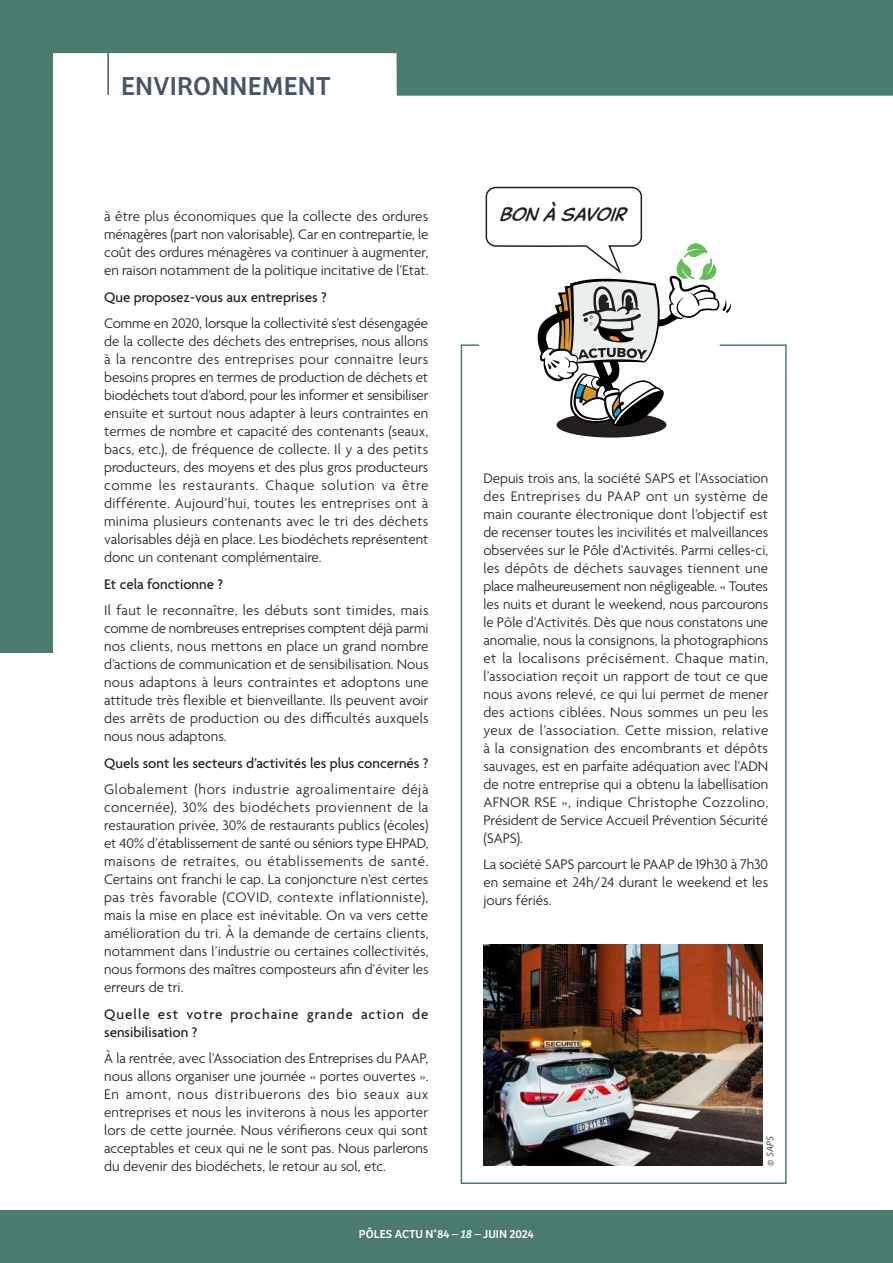
<style>
.page{position:relative;width:893px;height:1263px;background:#fff}
.page>*{position:absolute;margin:0;border:0;box-sizing:border-box;transform-origin:0 0}
.t1{font:27px "Bree";letter-spacing:.01em;color:#45556a}
.t2{font:italic 18px "Captain Comic";color:#231f20}
.t3{font:300 15px/18px "Agenda";color:#231f20;text-align:justify}
.t4{font:500 15px "Agenda";color:#231f20}
.t5{font:500 15px/18px "Agenda";letter-spacing:.07em;color:#231f20}
.t6{font:12px "Bree";color:#fff}
.t7{font:italic 300 10.5px "Agenda";color:#231f20}
.s1{font-style:italic}
</style>
<div class="page">
<div style="left:0;top:1211px;width:893px;height:52px;background:#4a7b6e"></div>
<div style="left:0;top:0;width:53px;height:652px;background:#4a7b6e"></div>
<svg style="left:53px;top:0;width:840px;height:96px;fill:#4a7b6e"></svg>
<hr style="left:107px;top:53px;width:2px;height:42px;background:#45556a">
<svg style="left:485px;top:186px;width:246px;height:158px"></svg>
<svg style="left:460px;top:344px;width:327px;height:840px"></svg>
<h1 class="t1" style="left:121px;top:66px;width:211px">ENVIRONNEMENT</h1>
<p class="t3" style="left:104px;top:208px;width:326px">à être plus économiques que la collecte des ordures ménagères (part non valorisable). Car en contrepartie, le coût des ordures ménagères va continuer à augmenter, en raison notamment de la politique incitative de l’Etat.</p>
<p class="t4" style="left:104px;top:289px;width:224px">Que proposez-vous aux entreprises ?</p>
<p class="t3" style="left:104px;top:315px;width:326px">Comme en 2020, lorsque la collectivité s’est désengagée de la collecte des déchets des entreprises, nous allons à la rencontre des entreprises pour connaitre leurs besoins propres en termes de production de déchets et biodéchets tout d’abord, pour les informer et sensibiliser ensuite et surtout nous adapter à leurs contraintes en termes de nombre et capacité des contenants (seaux, bacs, etc.), de fréquence de collecte. Il y a des petits producteurs, des moyens et des plus gros producteurs comme les restaurants. Chaque solution va être différente. Aujourd’hui, toutes les entreprises ont à minima plusieurs contenants avec le tri des déchets valorisables déjà en place. Les biodéchets représentent donc un contenant complémentaire.</p>
<p class="t4" style="left:104px;top:576px;width:121px">Et cela fonctionne ?</p>
<p class="t3" style="left:104px;top:602px;width:326px">Il faut le reconnaître, les débuts sont timides, mais comme de nombreuses entreprises comptent déjà parmi nos clients, nous mettons en place un grand nombre d’actions de communication et de sensibilisation. Nous nous adaptons à leurs contraintes et adoptons une attitude très flexible et bienveillante. Ils peuvent avoir des arrêts de production ou des difficultés auxquels nous nous adaptons.</p>
<p class="t4" style="left:104px;top:755px;width:326px">Quels sont les secteurs d’activités les plus concernés ?</p>
<p class="t3" style="left:104px;top:781px;width:326px">Globalement (hors industrie agroalimentaire déjà concernée), 30% des biodéchets proviennent de la restauration privée, 30% de restaurants publics (écoles) et 40% d’établissement de santé ou séniors type EHPAD, maisons de retraites, ou établissements de santé.<br>Certains ont franchi le cap. La conjoncture n’est certes pas très favorable (COVID, contexte inflationniste), mais la mise en place est inévitable. On va vers cette amélioration du tri. À la demande de certains clients, notamment dans l’industrie ou certaines collectivités, nous formons des maîtres composteurs afin d’éviter les erreurs de tri.</p>
<p class="t5" style="left:104px;top:1006px;width:326px">Quelle est votre prochaine grande action de sensibilisation ?</p>
<p class="t3" style="left:104px;top:1050px;width:326px">À la rentrée, avec l’Association des Entreprises du PAAP, nous allons organiser une journée « portes ouvertes ».<br>En amont, nous distribuerons des bio seaux aux entreprises et nous les inviterons à nous les apporter lors de cette journée. Nous vérifierons ceux qui sont acceptables et ceux qui ne le sont pas. Nous parlerons du devenir des biodéchets, le retour au sol, etc.</p>
<p class="t2" style="left:499px;top:202px;width:128px">BON À SAVOIR</p>
<p class="t3" style="left:483px;top:470px;width:287px">Depuis trois ans, la société SAPS et l’Association des Entreprises du PAAP ont un système de main courante électronique dont l’objectif est de recenser toutes les incivilités et malveillances observées sur le Pôle d’Activités. Parmi celles-ci, les dépôts de déchets sauvages tiennent une place malheureusement non négligeable. « Toutes les nuits et durant le weekend, nous parcourons le Pôle d’Activités. Dès que nous constatons une anomalie, nous la consignons, la photographions et la localisons précisément. Chaque matin, l’association reçoit un rapport de tout ce que nous avons relevé, ce qui lui permet de mener des actions ciblées. Nous sommes un peu les yeux de l’association. Cette mission, relative à la consignation des encombrants et dépôts sauvages, est en parfaite adéquation avec l’ADN de notre entreprise qui a obtenu la labellisation AFNOR RSE », indique Christophe Cozzolino, Président de Service Accueil Prévention Sécurité (SAPS).</p>
<p class="t3" style="left:483px;top:856px;width:286px">La société SAPS parcourt le PAAP de 19h30 à 7h30 en semaine et 24h/24 durant le weekend et les jours fériés.</p>
<p class="t7" style="left:764px;top:1166px;width:31px;rotate:-90deg">© SAPS</p>
<p class="t6" style="left:359px;top:1225px;width:177px">PÔLES ACTU N°84 – <span class="s1">18</span> – JUIN 2024</p>
</div>
